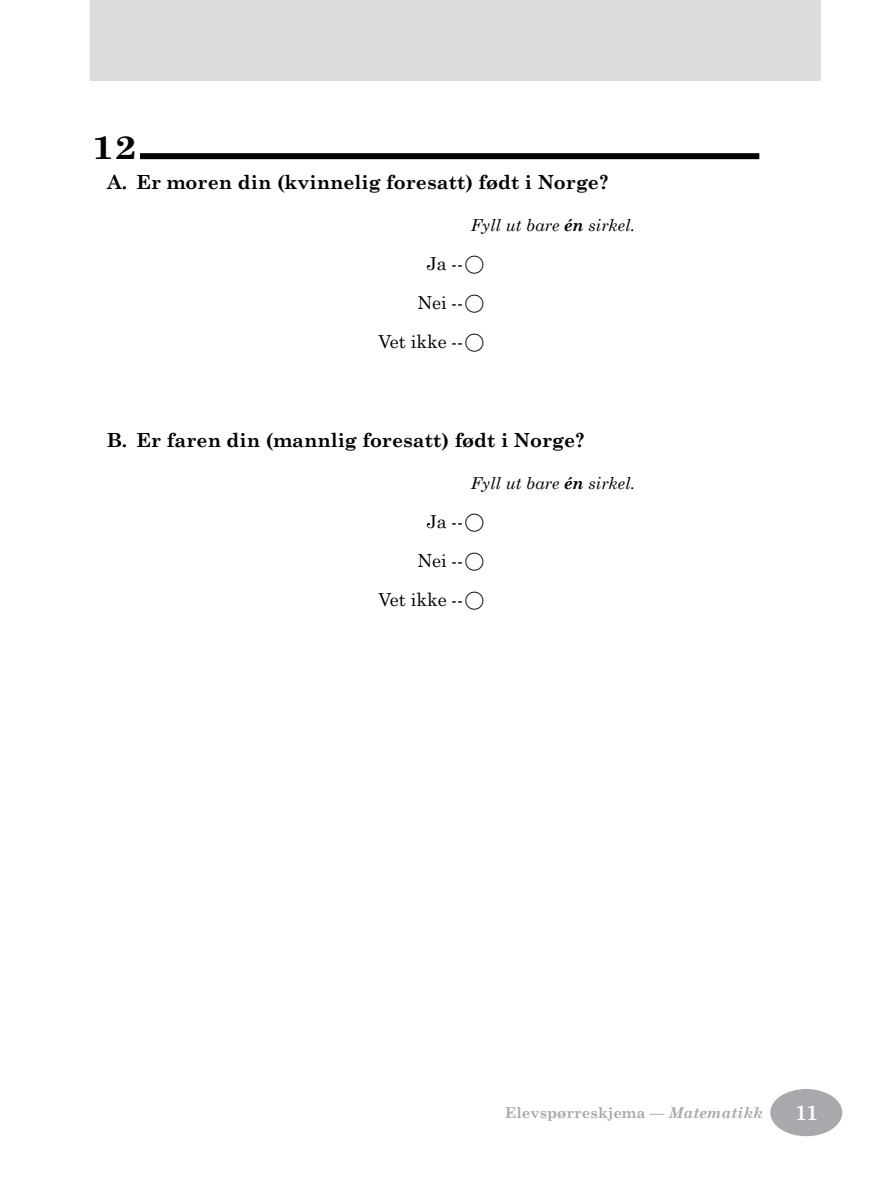
<style>
.page{position:relative;width:893px;height:1188px;background:#fff}
.page>*{position:absolute;margin:0;border:0;box-sizing:border-box;transform-origin:0 0}
.t1{font:700 33px "Century Schoolbook";color:#000;scale:1.2 1}
.t2{font:700 21px "Century Schoolbook";color:#fff}
.t3{font:700 19.5px "Century Schoolbook";color:#000}
.t4{font:18px/39px "Century Schoolbook";color:#000;text-align:right}
.t5{font:italic 16.5px "Century Schoolbook";color:#000}
.t6{font:700 15px "Century Schoolbook";color:#a7a9ac}
.s1{font-weight:700}
.s2{font-family:"TIMSS options";font-size:22.5px}
.s3{font-style:italic}
</style>
<div class="page">
<div style="left:771px;top:1090px;width:71px;height:46px;background:#a7a9ac;border-radius:50%"></div>
<div style="left:770px;top:1089px;width:72px;height:47px;border:2px solid #a7a9ac;border-radius:50%"></div>
<div style="left:90px;top:0;width:730px;height:81px;background:#dcddde"></div>
<div style="left:140px;top:153px;width:619px;height:6px;background:#000"></div>
<h1 class="t1" style="left:91px;top:122px;width:39px">12</h1>
<p class="t3" style="left:107px;top:167px;width:503px">A. Er moren din (kvinnelig foresatt) født i Norge?</p>
<p class="t5" style="left:471px;top:213px;width:166px">Fyll ut bare <span class="s1">én</span> sirkel.</p>
<p class="t4" style="left:378px;top:243px;width:107px">Ja --<span class="s2">A<br></span>Nei --<span class="s2">A<br></span>Vet ikke --<span class="s2">A</span></p>
<p class="t3" style="left:107px;top:425px;width:480px">B. Er faren din (mannlig foresatt) født i Norge?</p>
<p class="t5" style="left:471px;top:471px;width:166px">Fyll ut bare <span class="s1">én</span> sirkel.</p>
<p class="t4" style="left:378px;top:501px;width:107px">Ja --<span class="s2">A<br></span>Nei --<span class="s2">A<br></span>Vet ikke --<span class="s2">A</span></p>
<p class="t6" style="left:505px;top:1101px;width:259px">Elevspørreskjema <span class="s3">— Matematikk</span></p>
<p class="t2" style="left:795px;top:1096px;width:24px">11</p>
</div>
